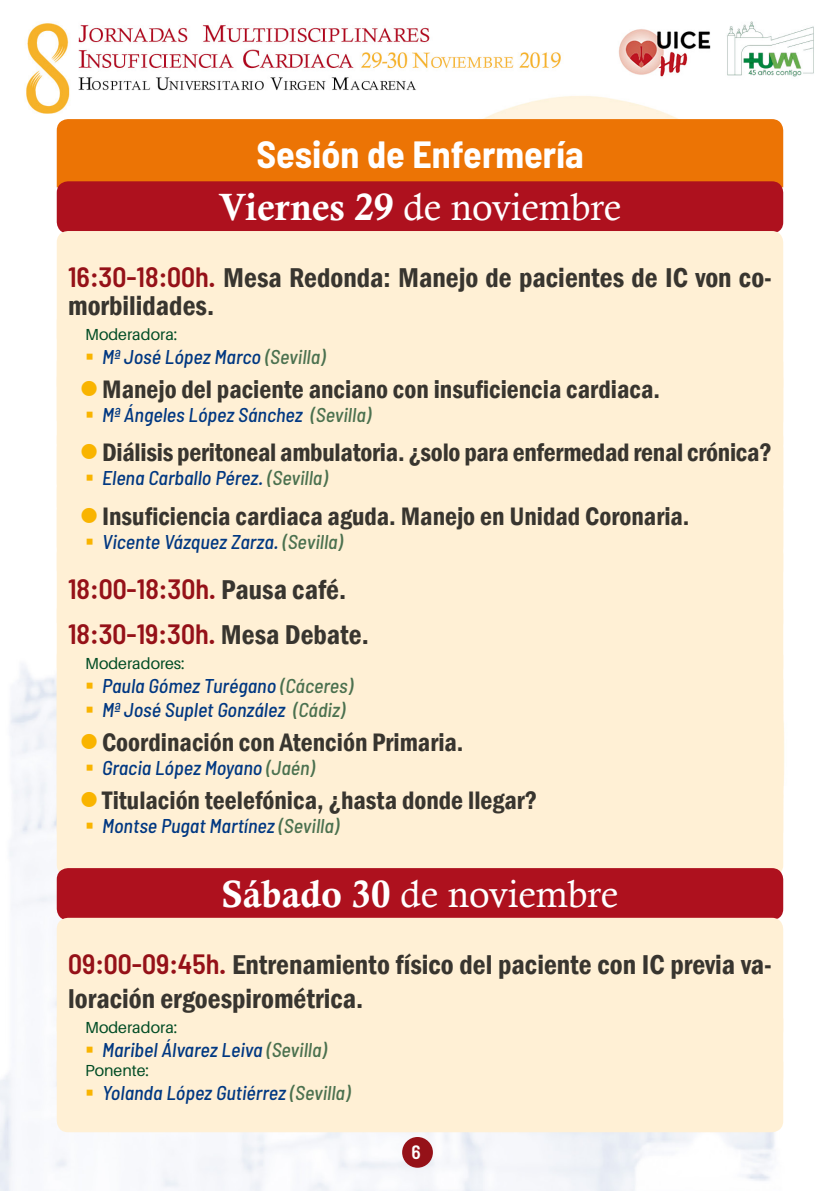
<style>
.page{position:relative;width:840px;height:1191px;background:#fff}
.page>*{position:absolute;margin:0;border:0;box-sizing:border-box;transform-origin:0 0}
.t1{font:38px "Calisto";color:#fff}
.t2{font:700 semi-condensed 38px "Barlow";color:#fff}
.t3{font:600 condensed 28px/28px "Franklin Gothic";color:#38352f}
.t4{font:600 semi-condensed 28px/45px "Barlow";color:#951118}
.t5{font:600 condensed 26px "Franklin Gothic";color:#38352f}
.t6{font:italic 500 semi-condensed 20px/24px "Barlow";color:#003882}
.t7{font:600 semi-condensed 19.4px "Barlow";color:#fff}
.t8{font:16px "Aileron";color:#004c25}
.s1{font-family:"Calis MT Bol"}
.s2{font-family:"Barlow";font-stretch:semi-condensed;color:#951118}
.s3{color:#4b714f}
.s4{font-family:"Franklin Gothic";font-stretch:condensed;color:#38352f}
</style>
<div class="page">
<img style="left:0;top:21px;width:814px;height:1170px">
<div style="left:402px;top:1137px;width:30px;height:30px;background:#951118;border-radius:50%"></div>
<div style="left:57px;top:119px;width:725px;height:68px;background:#ec7405"></div>
<div style="left:57px;top:181px;width:725px;height:52px;background:#ae111e;border-radius:11px"></div>
<div style="left:57px;top:231px;width:725px;height:118px;background:#fff0d5;border-radius:11px"></div>
<div style="left:57px;top:310px;width:725px;height:86px;background:#fff0d5;border-radius:11px"></div>
<div style="left:57px;top:368px;width:725px;height:86px;background:#fff0d5;border-radius:11px"></div>
<div style="left:57px;top:437px;width:725px;height:81px;background:#fff0d5;border-radius:11px"></div>
<div style="left:57px;top:500px;width:725px;height:81px;background:#fff0d5;border-radius:11px"></div>
<div style="left:57px;top:543px;width:725px;height:90px;background:#fff0d5;border-radius:11px"></div>
<div style="left:57px;top:599px;width:725px;height:79px;background:#fff0d5;border-radius:11px"></div>
<div style="left:57px;top:645px;width:725px;height:80px;background:#fff0d5;border-radius:11px"></div>
<div style="left:57px;top:704px;width:725px;height:80px;background:#fff0d5;border-radius:11px"></div>
<div style="left:57px;top:762px;width:725px;height:80px;background:#fff0d5;border-radius:11px"></div>
<div style="left:57px;top:784px;width:725px;height:92px;background:#fff0d5;border-radius:11px"></div>
<div style="left:57px;top:868px;width:725px;height:52px;background:#ae111e;border-radius:11px"></div>
<div style="left:57px;top:917px;width:725px;height:124px;background:#fff0d5;border-radius:11px"></div>
<div style="left:57px;top:1008px;width:725px;height:81px;background:#fff0d5;border-radius:11px"></div>
<div style="left:57px;top:1051px;width:725px;height:81px;background:#fff0d5;border-radius:11px"></div>
<h1 class="t2" style="left:256px;top:131px;width:328px">Sesión de Enfermería</h1>
<h1 class="t1" style="left:218px;top:185px;width:404px"><span class="s1">Viernes 29</span> de noviembre</h1>
<h2 class="t3" style="left:68px;top:264px;width:704px"><span class="s2">16:30-18:00h.</span> Mesa Redonda: Manejo de pacientes de IC von co&shy;morbilidades.</h2>
<p class="t8" style="left:85px;top:326px;width:94px">Moderadora:</p>
<p class="t6" style="left:102px;top:344px;width:225px">Mª José López Marco <span class="s3">(Sevilla)</span></p>
<h3 class="t5" style="left:102px;top:372px;width:559px">Manejo del paciente anciano con insuficiencia cardiaca.</h3>
<p class="t6" style="left:102px;top:402px;width:270px">Mª Ángeles López Sánchez <span class="s3">(Sevilla)</span></p>
<h3 class="t5" style="left:102px;top:435px;width:670px">Diálisis peritoneal ambulatoria. ¿solo para enfermedad renal crónica?</h3>
<p class="t6" style="left:102px;top:465px;width:227px">Elena Carballo Pérez. <span class="s3">(Sevilla)</span></p>
<h3 class="t5" style="left:102px;top:498px;width:588px">Insuficiencia cardiaca aguda. Manejo en Unidad Coronaria.</h3>
<p class="t6" style="left:102px;top:529px;width:242px">Vicente Vázquez Zarza. <span class="s3">(Sevilla)</span></p>
<h2 class="t4" style="left:68px;top:566px;width:302px">18:00-18:30h. <span class="s4">Pausa café.<br></span>18:30-19:30h. <span class="s4">Mesa Debate.</span></h2>
<p class="t8" style="left:85px;top:655px;width:101px">Moderadores:</p>
<p class="t6" style="left:102px;top:673px;width:252px">Paula Gómez Turégano <span class="s3">(Cáceres)<br></span>Mª José Suplet González <span class="s3">(Cádiz)</span></p>
<h3 class="t5" style="left:102px;top:725px;width:363px">Coordinación con Atención Primaria.</h3>
<p class="t6" style="left:102px;top:755px;width:214px">Gracia López Moyano <span class="s3">(Jaén)</span></p>
<h3 class="t5" style="left:102px;top:782px;width:436px">Titulación teelefónica, ¿hasta donde llegar?</h3>
<p class="t6" style="left:102px;top:813px;width:238px">Montse Pugat Martínez <span class="s3">(Sevilla)</span></p>
<h1 class="t1" style="left:221px;top:871px;width:398px"><span class="s1">Sábado 30</span> de noviembre</h1>
<h2 class="t3" style="left:68px;top:947px;width:704px;line-height:33.6px"><span class="s2">09:00-09:45h.</span> Entrenamiento físico del paciente con IC previa va&shy;loración ergoespirométrica.</h2>
<p class="t8" style="left:85px;top:1018px;width:94px">Moderadora:</p>
<p class="t6" style="left:102px;top:1037px;width:226px">Maribel Álvarez Leiva <span class="s3">(Sevilla)</span></p>
<p class="t8" style="left:85px;top:1061px;width:65px">Ponente:</p>
<p class="t6" style="left:102px;top:1080px;width:249px">Yolanda López Gutiérrez <span class="s3">(Sevilla)</span></p>
<p class="t7" style="left:411px;top:1139px;width:11px">6</p>
</div>
